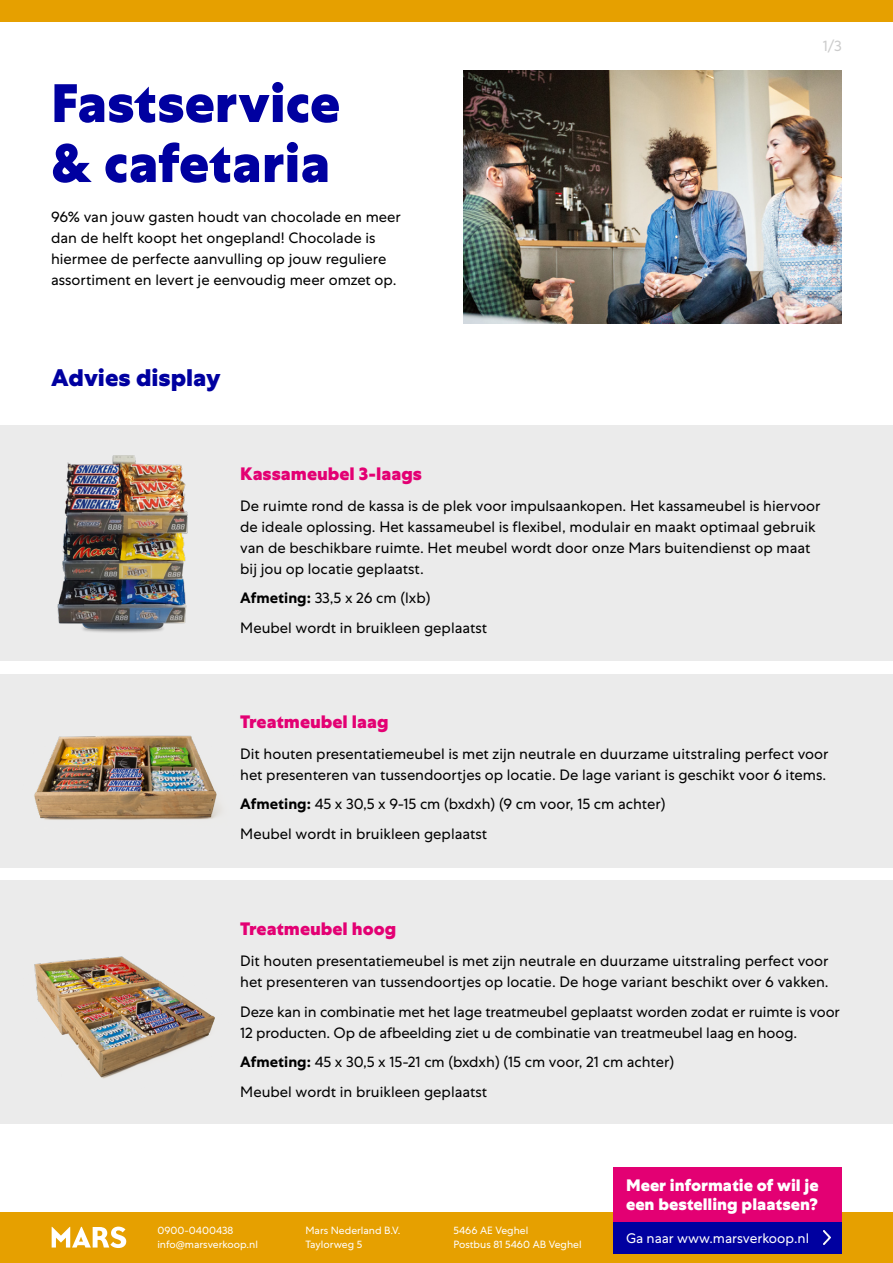
<style>
.page{position:relative;width:893px;height:1263px;background:#fff}
.page>*{position:absolute;margin:0;border:0;box-sizing:border-box;transform-origin:0 0}
.t1{font:800 54px/60px "Mars Centra";color:#0000a0}
.t2{font:800 24px "Mars Centra";color:#0000a0}
.t3{font:800 18px "Mars Centra";color:#e30073}
.t4{font:800 16.65px/19.4px "Mars Centra";color:#fff}
.t5{font:15px/21px "Mars Centra";color:#000}
.t6{font:15px "Mars Centra";color:#ccc}
.t7{font:13.8px "Mars Centra";color:#fff}
.t8{font:10.5px/13.5px "Mars Centra";color:#fff}
.s1{font-weight:700}
</style>
<div class="page">
<img style="left:463px;top:70px;width:379px;height:253px">
<div style="left:0;top:425px;width:893px;height:236px;background:#ebebeb"></div>
<img style="left:57px;top:455px;width:131px;height:178px">
<div style="left:0;top:674px;width:893px;height:193px;background:#ebebeb"></div>
<img style="left:34px;top:735px;width:186px;height:85px">
<div style="left:0;top:880px;width:893px;height:243px;background:#ebebeb"></div>
<img style="left:34px;top:956px;width:181px;height:123px">
<div style="left:0;top:0;width:893px;height:21px;background:#e6a000"></div>
<div style="left:0;top:1212px;width:893px;height:51px;background:#e6a000"></div>
<svg style="left:52px;top:1226px;width:75px;height:22px"></svg>
<div style="left:613px;top:1167px;width:229px;height:55px;background:#e30073"></div>
<div style="left:613px;top:1222px;width:229px;height:31px;background:#0000a0"></div>
<svg style="left:823px;top:1231px;width:8px;height:13px"></svg>
<h1 class="t1" style="left:51px;top:74px;width:291px">Fastservice &amp; cafetaria</h1>
<p class="t5" style="left:51px;top:206px;width:351px">96% van jouw gasten houdt van chocolade en meer dan de helft koopt het ongepland! Chocolade is hiermee de perfecte aanvulling op jouw reguliere assortiment en levert je eenvoudig meer omzet op.</p>
<h2 class="t2" style="left:51px;top:363px;width:171px">Advies display</h2>
<p class="t3" style="left:240px;top:463px;width:183px">Kassameubel 3-laags</p>
<p class="t6" style="left:823px;top:37px;width:21px">1/3</p>
<p class="t5" style="left:240px;top:495px;width:582px">De ruimte rond de kassa is de plek voor impulsaankopen. Het kassameubel is hiervoor de ideale oplossing. Het kassameubel is flexibel, modulair en maakt optimaal gebruik van de beschikbare ruimte. Het meubel wordt door onze Mars buitendienst op maat bij jou op locatie geplaatst.</p>
<p class="t5" style="left:240px;top:583px;width:248px;line-height:29.5px"><span class="s1">Afmeting:</span> 33,5 x 26 cm (lxb)<br>Meubel wordt in bruikleen geplaatst</p>
<p class="t3" style="left:240px;top:710px;width:150px">Treatmeubel laag</p>
<p class="t5" style="left:240px;top:743px;width:590px">Dit houten presentatiemeubel is met zijn neutrale en duurzame uitstraling perfect voor het presenteren van tussendoortjes op locatie. De lage variant is geschikt voor 6 items.</p>
<p class="t5" style="left:240px;top:789px;width:427px;line-height:29.5px"><span class="s1">Afmeting:</span> 45 x 30,5 x 9-15 cm (bxdxh) (9 cm voor, 15 cm achter)<br>Meubel wordt in bruikleen geplaatst</p>
<p class="t3" style="left:240px;top:918px;width:158px">Treatmeubel hoog</p>
<p class="t5" style="left:240px;top:950px;width:590px">Dit houten presentatiemeubel is met zijn neutrale en duurzame uitstraling perfect voor het presenteren van tussendoortjes op locatie. De hoge variant beschikt over 6 vakken.</p>
<p class="t5" style="left:240px;top:1001px;width:601px">Deze kan in combinatie met het lage treatmeubel geplaatst worden zodat er ruimte is voor<br>12 producten. Op de afbeelding ziet u de combinatie van treatmeubel laag en hoog.</p>
<p class="t5" style="left:240px;top:1047px;width:436px;line-height:29.5px"><span class="s1">Afmeting:</span> 45 x 30,5 x 15-21 cm (bxdxh) (15 cm voor, 21 cm achter)<br>Meubel wordt in bruikleen geplaatst</p>
<p class="t8" style="left:157px;top:1224px;width:102px">0900-0400438 info@marsverkoop.nl</p>
<p class="t8" style="left:305px;top:1224px;width:96px">Mars Nederland B.V.<br>Taylorweg 5</p>
<p class="t8" style="left:453px;top:1224px;width:130px">5466 AE Veghel<br>Postbus 81 5460 AB Veghel</p>
<p class="t4" style="left:626px;top:1176px;width:194px">Meer informatie of wil je een bestelling plaatsen?</p>
<p class="t7" style="left:626px;top:1230px;width:185px">Ga naar www.marsverkoop.nl</p>
</div>
